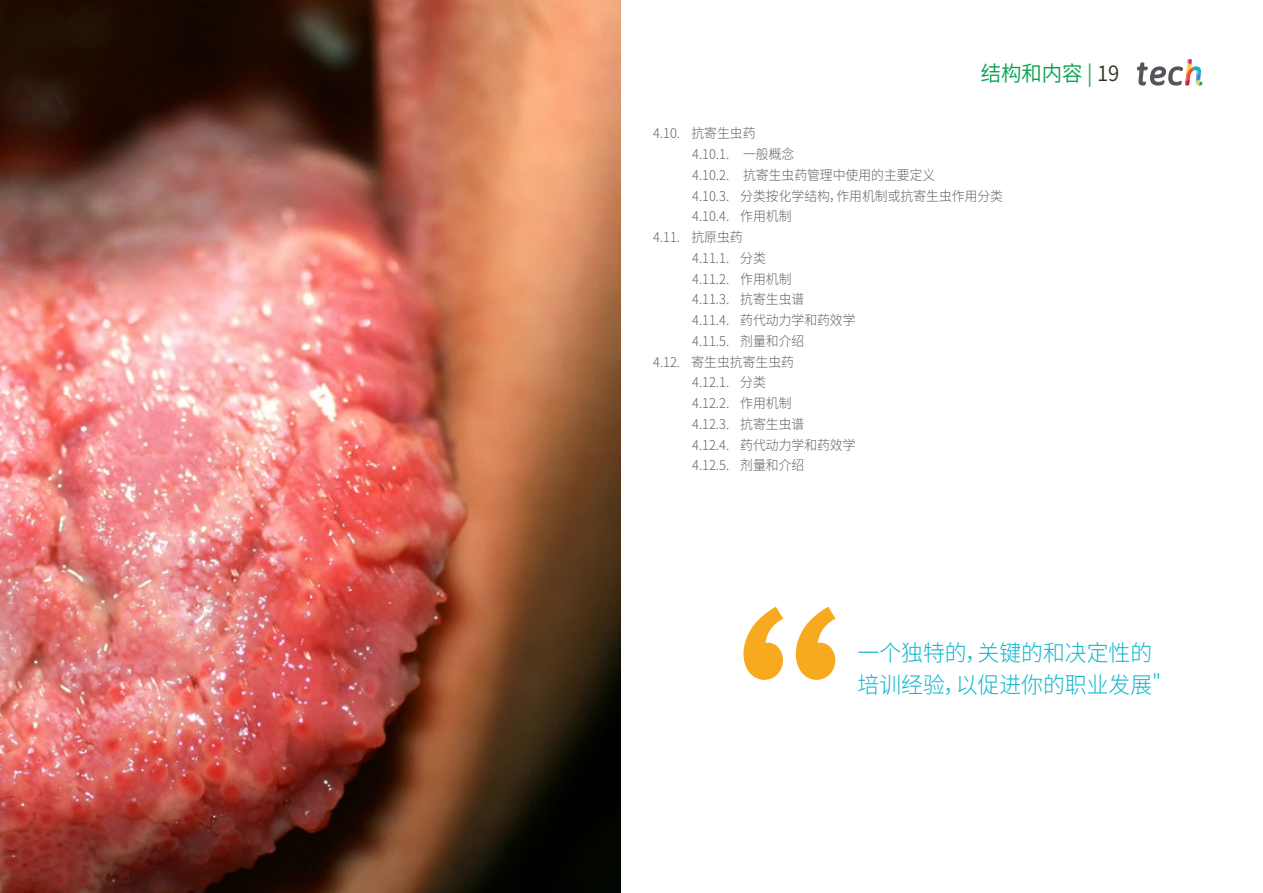
<style>
.page{position:relative;width:1263px;height:893px;background:#fff}
.page>*{position:absolute;margin:0;border:0;box-sizing:border-box;transform-origin:0 0}
.t1{font:300 22.5px/31.5px "Source Han Sans CN";color:#0fb6cf}
.t2{font:21px "Source Han Sans CN";color:#04a14d}
.t3{font:300 13.5px "Source Han Sans CN";color:#61646a;scale:.95 1}
.s1{color:#312e20}
</style>
<div class="page">
<svg style="left:743px;top:607px;width:92px;height:73px"></svg>
<svg style="left:1137px;top:59px;width:65px;height:27px"></svg>
<img style="left:0;top:0;width:621px;height:893px">
<h2 class="t2" style="left:981px;top:61px;width:140px">结构和内容 | <span class="s1">19</span></h2>
<p class="t3" style="left:653px;top:126px;width:109px">4.10. 抗寄生虫药</p>
<p class="t3" style="left:692px;top:146px;width:109px">4.10.1. 一般概念</p>
<p class="t3" style="left:692px;top:167px;width:258px">4.10.2. 抗寄生虫药管理中使用的主要定义</p>
<p class="t3" style="left:692px;top:188px;width:329px">4.10.3. 分类按化学结构，作用机制或抗寄生虫作用分类</p>
<p class="t3" style="left:692px;top:209px;width:106px">4.10.4. 作用机制</p>
<p class="t3" style="left:653px;top:229px;width:96px">4.11. 抗原虫药</p>
<p class="t3" style="left:692px;top:250px;width:79px">4.11.1. 分类</p>
<p class="t3" style="left:692px;top:271px;width:106px">4.11.2. 作用机制</p>
<p class="t3" style="left:692px;top:292px;width:120px">4.11.3. 抗寄生虫谱</p>
<p class="t3" style="left:692px;top:312px;width:174px">4.11.4. 药代动力学和药效学</p>
<p class="t3" style="left:692px;top:333px;width:120px">4.11.5. 剂量和介绍</p>
<p class="t3" style="left:653px;top:354px;width:150px">4.12. 寄生虫抗寄生虫药</p>
<p class="t3" style="left:692px;top:375px;width:79px">4.12.1. 分类</p>
<p class="t3" style="left:692px;top:395px;width:106px">4.12.2. 作用机制</p>
<p class="t3" style="left:692px;top:416px;width:120px">4.12.3. 抗寄生虫谱</p>
<p class="t3" style="left:692px;top:437px;width:174px">4.12.4. 药代动力学和药效学</p>
<p class="t3" style="left:692px;top:458px;width:120px">4.12.5. 剂量和介绍</p>
<h1 class="t1" style="left:857px;top:638px;width:305px">一个独特的，关键的和决定性的培训经验，以促进你的职业发展"</h1>
</div>
